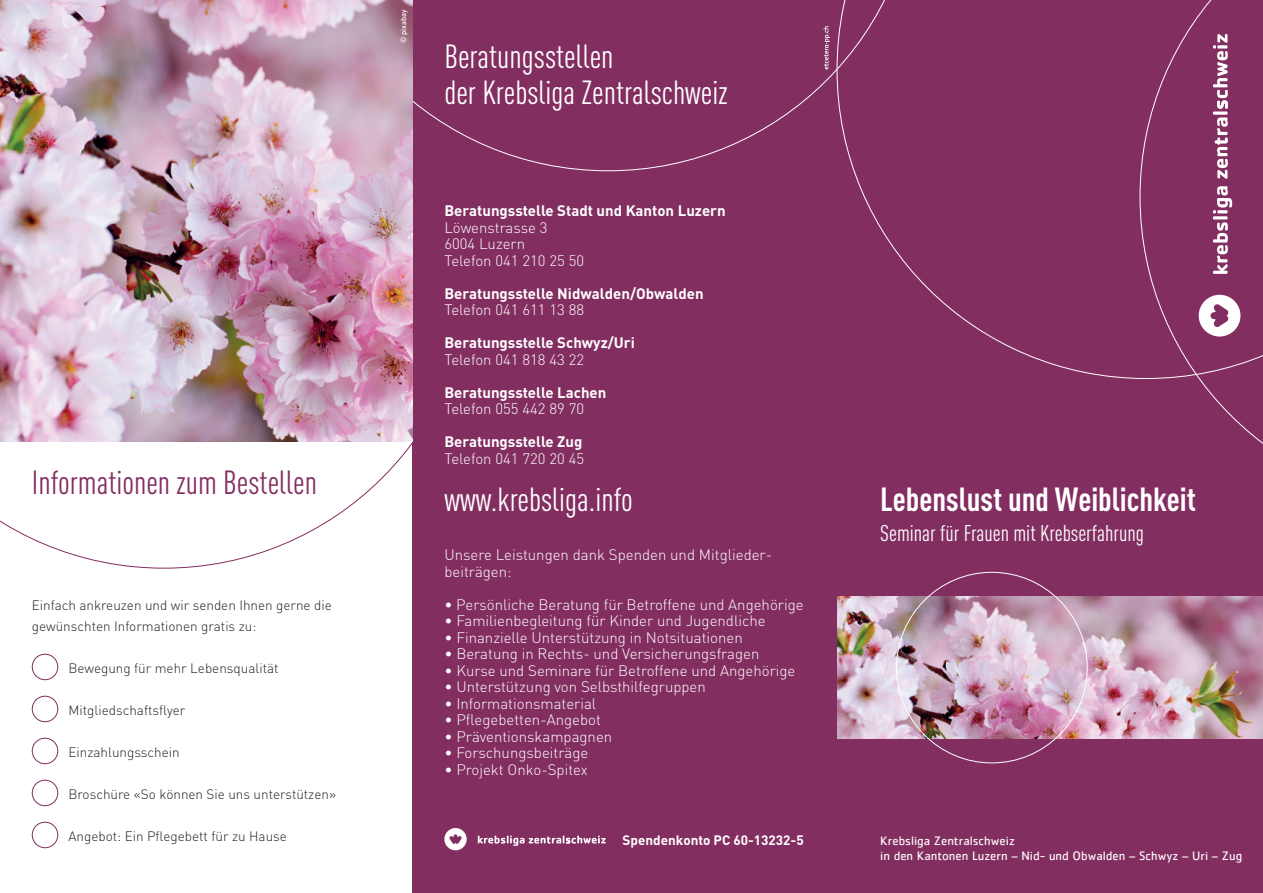
<style>
.page{position:relative;width:1263px;height:893px;background:#fff}
.page>*{position:absolute;margin:0;border:0;box-sizing:border-box;transform-origin:0 0}
.t1{font:condensed 33px/36px "DIN Pro";color:#fff}
.t2{font:700 condensed 33px "DIN Pro";color:#fff}
.t3{font:condensed 33px "DIN Pro";color:#832e61}
.t4{font:condensed 22.5px "DIN Pro";color:#fff}
.t5{font:300 15px/16.5px "DIN";color:#fff}
.t6{font:700 15px "DIN";color:#fff}
.t7{font:300 13.5px/21px "DIN";color:#231f20}
.t8{font:700 13.5px "DIN";color:#fff}
.t9{font:12.75px/15.3px "Cachet";color:#fff}
.t10{font:500 7.5px "DIN";color:#fff}
</style>
<div class="page">
<div style="left:412px;top:0;width:426px;height:893px;background:#832e61"></div>
<svg style="left:0;top:171px;width:413px;height:397px"></svg>
<div style="left:838px;top:0;width:425px;height:893px;background:#832e61"></div>
<img style="left:838px;top:597px;width:425px;height:141px">
<svg style="left:853px;top:0;width:410px;height:379px"></svg>
<div style="left:32px;top:654px;width:26px;height:26px;border:1px solid #832e61;border-radius:50%"></div>
<div style="left:32px;top:696px;width:26px;height:26px;border:1px solid #832e61;border-radius:50%"></div>
<div style="left:32px;top:738px;width:26px;height:26px;border:1px solid #832e61;border-radius:50%"></div>
<div style="left:32px;top:780px;width:26px;height:26px;border:1px solid #832e61;border-radius:50%"></div>
<div style="left:32px;top:822px;width:26px;height:26px;border:1px solid #832e61;border-radius:50%"></div>
<svg style="left:444px;top:828px;width:23px;height:22px"></svg>
<svg style="left:478px;top:836px;width:128px;height:10px"></svg>
<svg style="left:412px;top:0;width:505px;height:171px"></svg>
<img style="left:0;top:0;width:412px;height:442px">
<svg style="left:823px;top:26px;width:7px;height:44px"></svg>
<h1 class="t3" style="left:32px;top:459px;width:287px">Informationen zum Bestellen</h1>
<p class="t7" style="left:32px;top:594px;width:301px">Einfach ankreuzen und wir senden Ihnen gerne die gewünschten Informationen gratis zu:</p>
<p class="t7" style="left:68px;top:657px;width:212px">Bewegung für mehr Lebensqualität</p>
<p class="t7" style="left:68px;top:699px;width:118px">Mitgliedschaftsflyer</p>
<p class="t7" style="left:68px;top:741px;width:113px">Einzahlungsschein</p>
<p class="t7" style="left:68px;top:783px;width:269px">Broschüre «So können Sie uns unterstützen»</p>
<p class="t7" style="left:68px;top:825px;width:220px">Angebot: Ein Pflegebett für zu Hause</p>
<p class="t10" style="left:399px;top:43px;width:35px;rotate:-90deg">© pixabay</p>
<h1 class="t1" style="left:444px;top:36px;width:285px">Beratungsstellen<br>der Krebsliga Zentralschweiz</h1>
<p class="t6" style="left:444px;top:201px;width:283px">Beratungsstelle Stadt und Kanton Luzern</p>
<p class="t5" style="left:444px;top:219px;width:141px">Löwenstrasse 3<br>6004 Luzern<br>Telefon 041 210 25 50</p>
<p class="t6" style="left:444px;top:283px;width:261px">Beratungsstelle Nidwalden/Obwalden</p>
<p class="t5" style="left:444px;top:301px;width:141px">Telefon 041 611 13 88</p>
<p class="t6" style="left:444px;top:333px;width:192px">Beratungsstelle Schwyz/Uri</p>
<p class="t5" style="left:444px;top:351px;width:141px">Telefon 041 818 43 22</p>
<p class="t6" style="left:444px;top:382px;width:164px">Beratungsstelle Lachen</p>
<p class="t5" style="left:444px;top:400px;width:141px">Telefon 055 442 89 70</p>
<p class="t6" style="left:444px;top:432px;width:140px">Beratungsstelle Zug</p>
<p class="t5" style="left:444px;top:450px;width:141px">Telefon 041 720 20 45</p>
<h1 class="t1" style="left:444px;top:479px;width:190px">www.krebsliga.info</h1>
<p class="t5" style="left:444px;top:547px;width:329px">Unsere Leistungen dank Spenden und Mitglieder&shy;beiträgen:</p>
<p class="t5" style="left:444px;top:596px;width:361px">• Persönliche Beratung für Betroffene und Angehörige</p>
<p class="t5" style="left:444px;top:613px;width:323px">• Familienbegleitung für Kinder und Jugendliche</p>
<p class="t5" style="left:444px;top:629px;width:300px">• Finanzielle Unterstützung in Notsituationen</p>
<p class="t5" style="left:444px;top:646px;width:316px">• Beratung in Rechts- und Versicherungsfragen</p>
<p class="t5" style="left:444px;top:662px;width:353px">• Kurse und Seminare für Betroffene und Angehörige</p>
<p class="t5" style="left:444px;top:679px;width:263px">• Unterstützung von Selbsthilfegruppen</p>
<p class="t5" style="left:444px;top:695px;width:153px">• Informationsmaterial</p>
<p class="t5" style="left:444px;top:712px;width:158px">• Pflegebetten-Angebot</p>
<p class="t5" style="left:444px;top:728px;width:169px">• Präventionskampagnen</p>
<p class="t5" style="left:444px;top:745px;width:145px">• Forschungsbeiträge</p>
<p class="t5" style="left:444px;top:761px;width:145px">• Projekt Onko-Spitex</p>
<p class="t8" style="left:622px;top:832px;width:183px">Spendenkonto PC 60-13232-5</p>
<h1 class="t2" style="left:880px;top:475px;width:317px">Lebenslust und Weiblichkeit</h1>
<h2 class="t4" style="left:880px;top:517px;width:265px">Seminar für Frauen mit Krebserfahrung</h2>
<p class="t9" style="left:880px;top:833px;width:364px">Krebsliga Zentralschweiz<br>in den Kantonen Luzern – Nid- und Obwalden – Schwyz – Uri – Zug</p>
</div>
